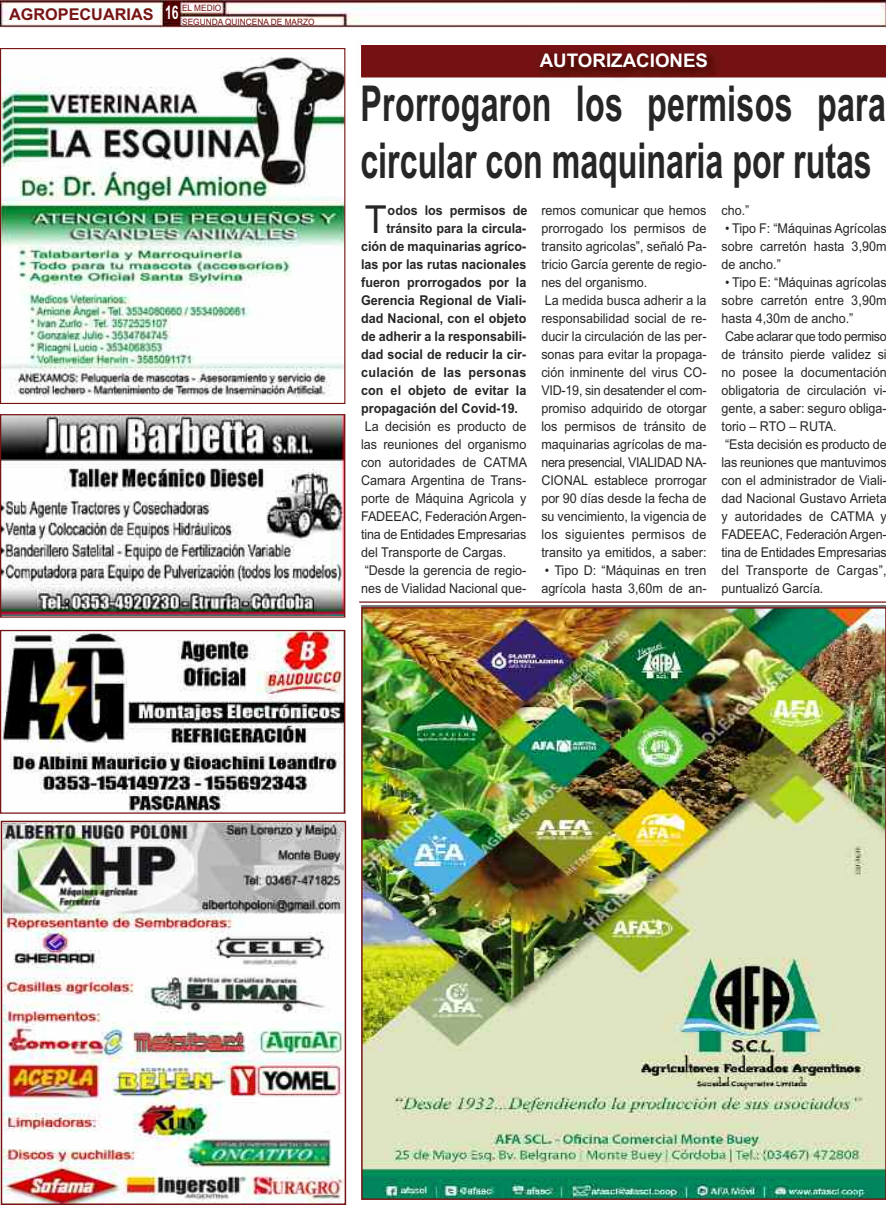
<style>
.page{position:relative;width:886px;height:1205px;background:#fff}
.page>*{position:absolute;margin:0;border:0;box-sizing:border-box;transform-origin:0 0}
.t1{font:700 49.5px/57px "Arial";letter-spacing:.01em;color:#272627;scale:.65 1}
.t2{font:38.62px "Arial";color:#272627;scale:.93 1}
.t3{font:700 18.75px "Arial";color:#fff}
.t4{font:700 18.75px "Arial";color:#fff;scale:.65 1}
.t5{font:700 16.25px "Arial";color:#761313}
.t6{font:13.5px/18px "Arial";color:#272627;scale:.93 1}
.t7{font:700 13.5px "Arial";color:#272627;scale:.93 1}
.t8{font:700 13.5px "Arial";letter-spacing:.02em;color:#272627;scale:.93 1}
.t9{font:8.75px/14.5px "Arial";color:#761313;scale:.95 1}
</style>
<div class="page">
<img style="left:364px;top:610px;width:519px;height:587px">
<div style="left:361px;top:607px;width:525px;height:593px;border:2px solid #761313"></div>
<img style="left:4px;top:824px;width:339px;height:378px">
<div style="left:1px;top:821px;width:345px;height:384px;border:2px solid #761313"></div>
<img style="left:2px;top:632px;width:341px;height:180px">
<div style="left:0;top:630px;width:345px;height:184px;border:1px solid #761313"></div>
<hr style="left:361px;top:605px;width:525px;height:2px;background:#272627">
<img style="left:361px;top:45px;width:525px;height:32px">
<hr style="left:359px;top:601px;width:527px;height:2px;background:#761313">
<img style="left:2px;top:416px;width:341px;height:199px">
<div style="left:0;top:414px;width:345px;height:204px;border:1px solid #761313"></div>
<img style="left:0;top:0;width:886px;height:28px">
<img style="left:2px;top:57px;width:341px;height:340px">
<div style="left:0;top:48px;width:345px;height:356px;border:1px solid #761313"></div>
<p class="t5" style="left:9px;top:5px;width:146px">AgrOPEcuArIAS</p>
<p class="t9" style="left:182px;top:1px;width:141px">EL MEDIO<br>SEGUNDA QUINCENA DE MARZO</p>
<h3 class="t4" style="left:165px;top:2px;width:22px">16</h3>
<h3 class="t3" style="left:540px;top:50px;width:170px">AutOrIzAcIOnES</h3>
<h1 class="t1" style="left:360px;top:75px;width:810px">Prorrogaron los permisos para circular con maquinaria por rutas</h1>
<h2 class="t2" style="left:365px;top:197px;width:25px">T</h2>
<p class="t7" style="left:388px;top:202px;width:152px">odos los permisos de</p>
<p class="t6" style="left:721px;top:201px;width:32px">cho.”</p>
<p class="t6" style="left:721px;top:219px;width:179px;text-align:justify">• Tipo F: “Máquinas Agrícolas sobre carretón hasta 3,90m de ancho.”</p>
<p class="t6" style="left:721px;top:273px;width:179px">• Tipo E: “Máquinas agrícolas sobre carretón entre 3,90m hasta 4,30m de ancho.”<br>Cabe aclarar que todo permiso de tránsito pierde validez si no posee la documentación obligatoria de circulación vi&shy;gente, a saber: seguro obliga&shy;torio – RTO – RUTA.<br>“Esta decisión es producto de las reuniones que mantuvimos con el administrador de Viali&shy;dad Nacional Gustavo Arrieta y autoridades de CATMA y<br>FADEEAC, Federación Argen&shy;tina de Entidades Empresarias del Transporte de Cargas”, puntualizó García.</p>
<p class="t6" style="left:541px;top:201px;width:179px">remos comunicar que hemos prorrogado los permisos de transito agricolas”, señaló Pa&shy;tricio García gerente de regio&shy;nes del organismo.<br>La medida busca adherir a la responsabilidad social de re&shy;ducir la circulación de las per&shy;sonas para evitar la propaga&shy;ción inminente del virus CO-<br>VID-19, sin desatender el com&shy;promiso adquirido de otorgar los permisos de tránsito de maquinarias agrícolas de ma&shy;nera presencial, VIALIDAD NA-<br>CIONAL establece prorrogar por 90 días desde la fecha de su vencimiento, la vigencia de los siguientes permisos de transito ya emitidos, a saber:</p>
<p class="t6" style="left:541px;top:561px;width:179px">• Tipo D: “Máquinas en tren agrícola hasta 3,60m de an-</p>
<p class="t7" style="left:386px;top:220px;width:152px">tránsito para la circula-</p>
<p class="t7" style="left:361px;top:238px;width:179px">ción de maquinarias agríco-</p>
<p class="t7" style="left:361px;top:256px;width:179px">las por las rutas nacionales</p>
<p class="t7" style="left:361px;top:274px;width:179px">fueron prorrogados por la</p>
<p class="t7" style="left:361px;top:292px;width:179px">gerencia regional de viali-</p>
<p class="t7" style="left:361px;top:310px;width:179px">dad nacional, con el objeto</p>
<p class="t7" style="left:361px;top:328px;width:179px">de adherir a la responsabili-</p>
<p class="t7" style="left:361px;top:346px;width:179px">dad social de reducir la cir-</p>
<p class="t8" style="left:361px;top:364px;width:179px">culación de las personas</p>
<p class="t7" style="left:361px;top:382px;width:179px">con el objeto de evitar la</p>
<p class="t7" style="left:361px;top:400px;width:170px">propagación del covid-19.</p>
<p class="t6" style="left:361px;top:417px;width:180px">La decisión es producto de las reuniones del organismo con autoridades de CATMA<br>Camara Argentina de Trans&shy;porte de Máquina Agricola y<br>FADEEAC, Federación Argen&shy;tina de Entidades Empresarias del Transporte de Cargas. “Desde la gerencia de regio&shy;nes de Vialidad Nacional que-</p>
</div>
